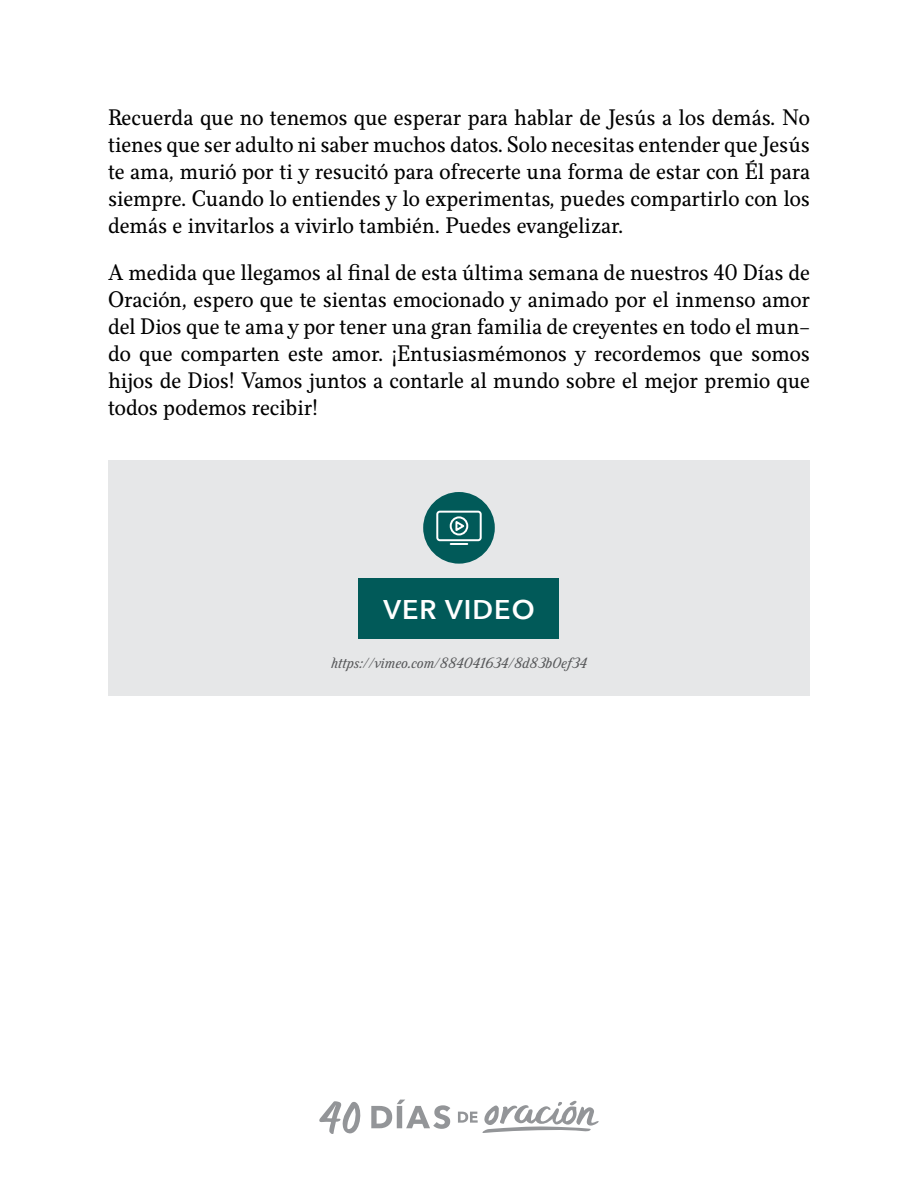
<style>
.page{position:relative;width:918px;height:1188px;background:#fff}
.page>*{position:absolute;margin:0;border:0;box-sizing:border-box;transform-origin:0 0}
.t1{font:600 27px "Avenir Next";letter-spacing:.04em;color:#fff}
.t2{font:22.5px/27px "Felice";color:#000;text-align:justify}
.t3{font:italic 15px "Felice";color:#58595b}
</style>
<div class="page">
<svg style="left:319px;top:1101px;width:42px;height:33px"></svg>
<svg style="left:371px;top:1100px;width:79px;height:29px"></svg>
<svg style="left:458px;top:1101px;width:141px;height:32px"></svg>
<div style="left:108px;top:460px;width:702px;height:236px;background:#e6e7e8"></div>
<div style="left:423px;top:492px;width:72px;height:72px;background:#015a59;border-radius:50%"></div>
<svg style="left:436px;top:510px;width:46px;height:35px"></svg>
<div style="left:358px;top:578px;width:202px;height:61px;background:#015a59"></div>
<p class="t2" style="left:108px;top:104px;width:704px">Recuerda que no tenemos que esperar para hablar de Jesús a los demás. No tienes que ser adulto ni saber muchos datos. Solo necesitas entender que Jesús te ama, murió por ti y resucitó para ofrecerte una forma de estar con Él para siempre. Cuando lo entiendes y lo experimentas, puedes compartirlo con los demás e invitarlos a vivirlo también. Puedes evangelizar.</p>
<p class="t2" style="left:108px;top:259px;width:704px">A medida que llegamos al final de esta última semana de nuestros 40 Días de Oración, espero que te sientas emocionado y animado por el inmenso amor del Dios que te ama y por tener una gran familia de creyentes en todo el mun&shy;do que comparten este amor. ¡Entusiasmémonos y recordemos que somos hijos de Dios! Vamos juntos a contarle al mundo sobre el mejor premio que todos podemos recibir!</p>
<p class="t1" style="left:383px;top:586px;width:153px">VER VIDEO</p>
<p class="t3" style="left:331px;top:653px;width:257px">https://vimeo.com/884041634/8d83b0ef34</p>
</div>
